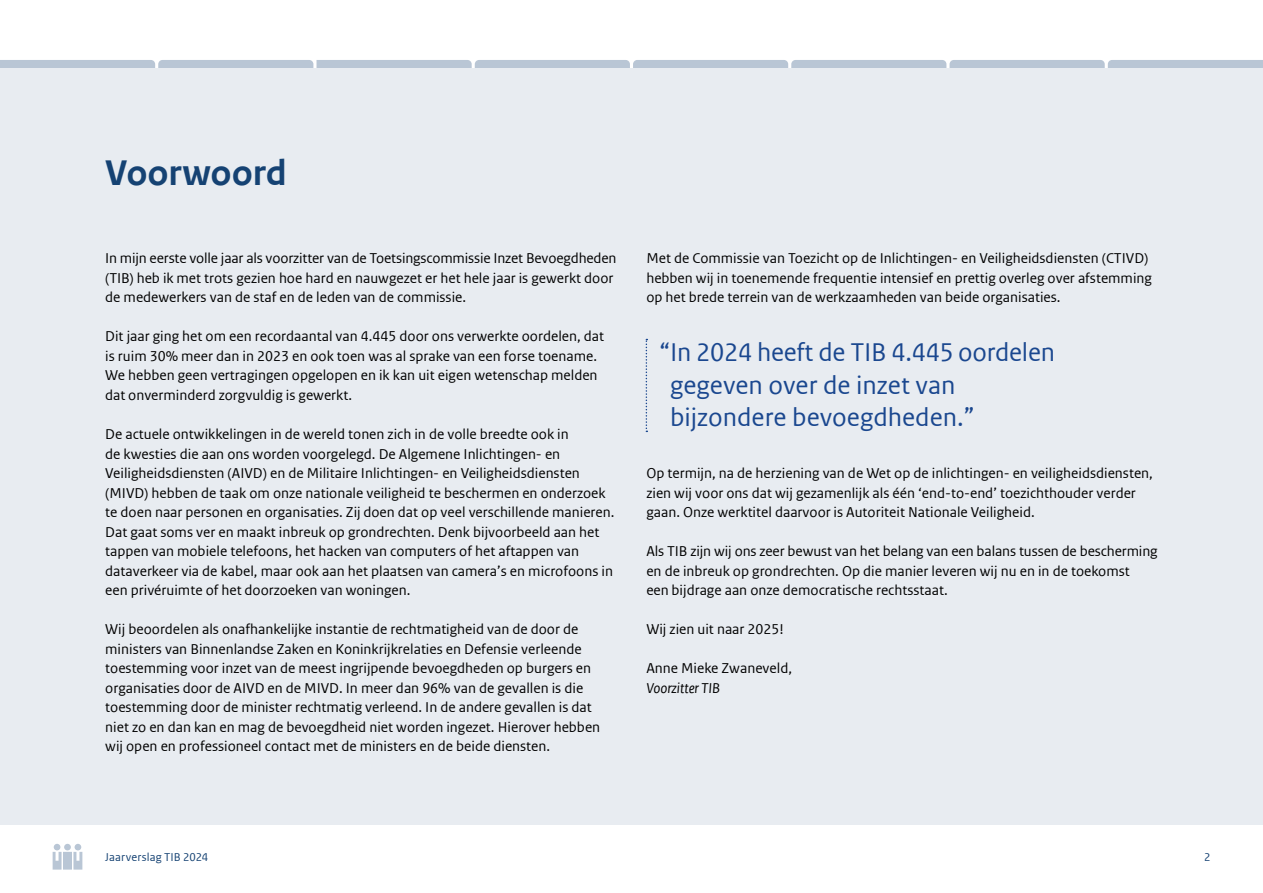
<style>
.page{position:relative;width:1263px;height:893px;background:#fff}
.page>*{position:absolute;margin:0;border:0;box-sizing:border-box;transform-origin:0 0}
.Head_1_ALT{font:700 37.5px "Rijksoverheid Sans Web Text";letter-spacing:-.005em;color:#154273}
.t1{font:27px "Rijksoverheid Sans Web Text Regular 2";letter-spacing:-.005em;color:#1a478f}
.t2{font:27px "Rijksoverheid Sans Web Text";color:#1a478f}
.Body{font:15px/19.5px "Rijksoverheid Sans Web Text Regular 2";color:#000}
.t3{font:12px "Rijksoverheid Sans Web Text";letter-spacing:.01em;color:#154273}
.s1{font-family:"Rijksoverheid Sans Web Text"}
.s2{font-family:"Rijksoverheid Sans Web Text";font-style:italic}
</style>
<div class="page">
<div style="left:0;top:60px;width:1263px;height:8px;background:#b9c6d5"></div>
<div style="left:0;top:68px;width:1263px;height:757px;background:#e8ecf1"></div>
<svg style="left:53px;top:844px;width:29px;height:26px"></svg>
<svg style="left:646px;top:339px;width:1px;height:93px"></svg>
<h1 class="Head_1_ALT" style="left:105px;top:152px;width:183px">Voorwoord</h1>
<p class="Body" style="left:105px;top:249px;width:513px"><span class="s1">In mijn eerste volle jaar als voorzitter van de Toetsingscommissie Inzet Bevoegdheden </span>(TIB) heb ik met trots gezien hoe hard en nauwgezet er het hele jaar is gewerkt door de medewerkers van de staf en de leden van de commissie.</p>
<p class="Body" style="left:105px;top:327px;width:500px">Dit jaar ging het om een recordaantal van 4.445 door ons verwerkte oordelen, dat is ruim 30% meer dan in 2023 en ook toen was al sprake van een forse toename.<br>We hebben geen vertragingen opgelopen en ik kan uit eigen wetenschap melden dat onverminderd zorgvuldig is gewerkt.</p>
<p class="Body" style="left:105px;top:424px;width:511px">De actuele ontwikkelingen in de wereld tonen zich in de volle breedte ook in<br>de kwesties die aan ons worden voorgelegd. De Algemene Inlichtingen- en Veiligheidsdiensten (AIVD) en de Militaire Inlichtingen- en Veiligheidsdiensten (MIVD) hebben de taak om onze nationale veiligheid te beschermen en onderzoek te doen naar personen en organisaties. Zij doen dat op veel verschillende manieren.<br>Dat gaat soms ver en maakt inbreuk op grondrechten. Denk bijvoorbeeld aan het tappen van mobiele telefoons, het hacken van computers of het aftappen van dataverkeer via de kabel, maar ook aan het plaatsen van camera’s en microfoons in een privéruimte of het doorzoeken van woningen.</p>
<p class="Body" style="left:105px;top:619px;width:496px">Wij beoordelen als onafhankelijke instantie de rechtmatigheid van de door de ministers van Binnenlandse Zaken en Koninkrijkrelaties en Defensie verleende toestemming voor inzet van de meest ingrijpende bevoegdheden op burgers en organisaties door de AIVD en de MIVD. In meer dan 96% van de gevallen is die toestemming door de minister rechtmatig verleend. In de andere gevallen is dat niet zo en dan kan en mag de bevoegdheid niet worden ingezet. Hierover hebben wij open en professioneel contact met de ministers en de beide diensten.</p>
<p class="Body" style="left:646px;top:249px;width:507px">Met de Commissie van Toezicht op de Inlichtingen- en Veiligheidsdiensten (CTIVD) hebben wij in toenemende frequentie intensief en prettig overleg over afstemming op het brede terrein van de werkzaamheden van beide organisaties.</p>
<h2 class="t1" style="left:659px;top:337px;width:397px"><span class="s1">“</span>In 2024 heeft de TIB 4.445 oordelen</h2>
<h2 class="t2" style="left:670px;top:369px;width:287px">gegeven over de inzet van</h2>
<h2 class="t1" style="left:670px;top:402px;width:306px">bijzondere bevoegdheden.”</h2>
<p class="Body" style="left:646px;top:463px;width:508px">Op termijn, na de herziening van de Wet op de inlichtingen- en veiligheidsdiensten, zien wij voor ons dat wij gezamenlijk als één ‘end-to-end’ toezichthouder verder gaan. Onze werktitel daarvoor is Autoriteit Nationale Veiligheid.</p>
<p class="Body" style="left:646px;top:541px;width:513px">Als TIB zijn wij ons zeer bewust van het belang van een balans tussen de bescherming en de inbreuk op grondrechten. Op die manier leveren wij nu en in de toekomst<br>een bijdrage aan onze democratische rechtsstaat.</p>
<p class="Body" style="left:646px;top:619px;width:139px">Wij zien uit naar 2025!</p>
<p class="Body" style="left:646px;top:658px;width:147px">Anne Mieke Zwaneveld,<br><span class="s2">Voorzitter TIB</span></p>
<p class="t3" style="left:105px;top:850px;width:105px">Jaarverslag TIB 2024</p>
<p class="t3" style="left:1204px;top:850px;width:8px">2</p>
</div>
